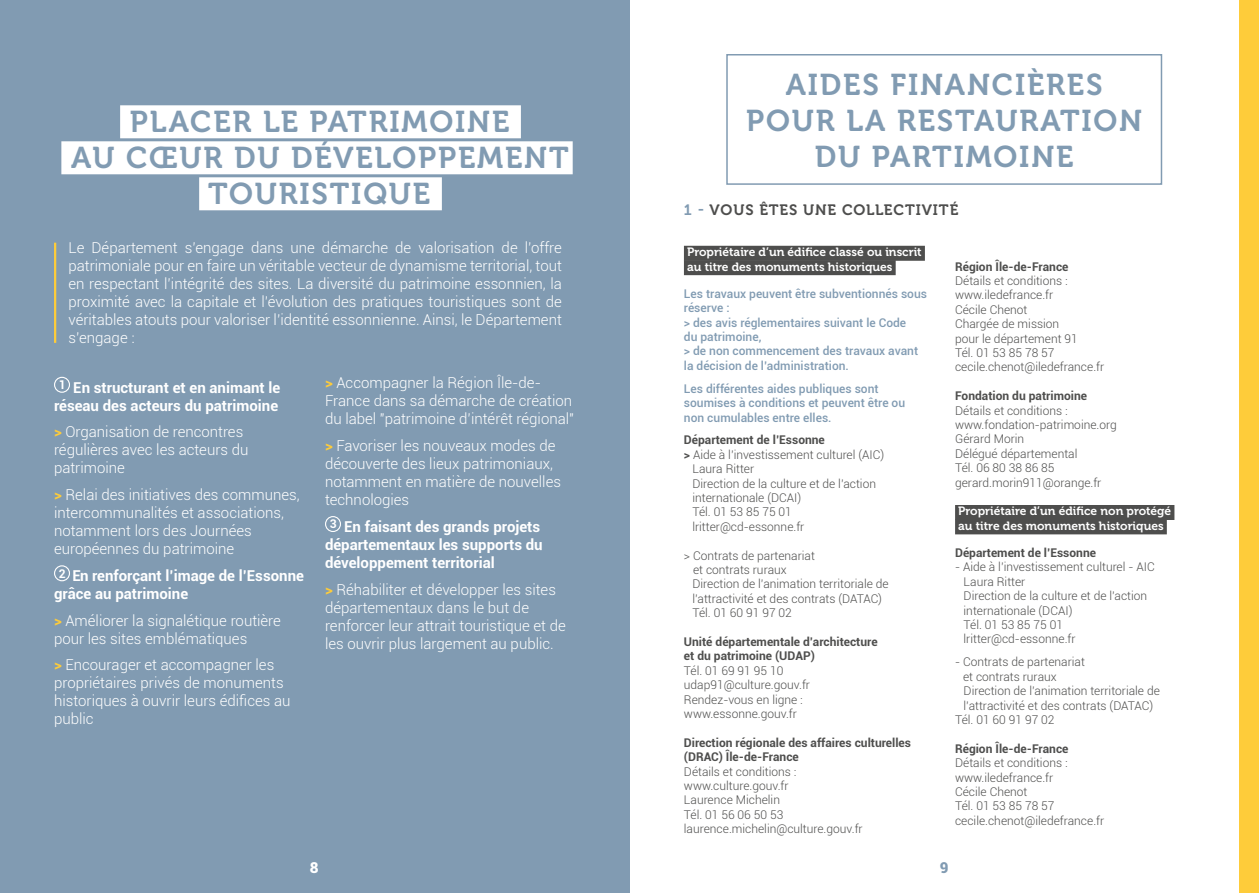
<style>
.page{position:relative;width:1259px;height:893px;background:#fff}
.page>*{position:absolute;margin:0;border:0;box-sizing:border-box;transform-origin:0 0}
.t1{font:30px/36px "Museo 700";letter-spacing:.06em;color:#819bb2;text-align:center}
.t2{font:300 15px/18px "Roboto";color:#fff}
.t3{font:700 15px/18px "Roboto";color:#fff}
.t4{font:15px "Museo 700";letter-spacing:.06em;color:#4e4e4d}
.t5{font:900 15px "Roboto";color:#819bb2}
.t6{font:900 15px "Roboto";color:#fff}
.t7{font:300 12px/14.4px "Roboto";color:#4e4e4d}
.t8{font:500 12px/14.4px "Roboto";color:#819bb2}
.t9{font:700 12px/14.4px "Roboto";color:#4e4e4d}
.t10{font:12px/14.4px "Museo 700";color:#fff}
.s1{font-weight:700;color:#fecc3a}
.s2{color:#819bb2}
.s3{font-weight:700}
</style>
<div class="page">
<div style="left:0;top:0;width:629px;height:893px;background:#819bb2"></div>
<hr style="left:54px;top:243px;width:2px;height:100px;background:#fecc3a">
<div style="left:54px;top:377px;width:16px;height:16px;border:1px solid #fff;border-radius:50%"></div>
<div style="left:54px;top:565px;width:16px;height:16px;border:1px solid #fff;border-radius:50%"></div>
<div style="left:325px;top:516px;width:16px;height:16px;border:1px solid #fff;border-radius:50%"></div>
<div style="left:120px;top:105px;width:401px;height:33px;background:#fff"></div>
<div style="left:61px;top:141px;width:512px;height:33px;background:#fff"></div>
<div style="left:199px;top:177px;width:243px;height:33px;background:#fff"></div>
<div style="left:684px;top:246px;width:241px;height:15px;background:#4e4e4d"></div>
<div style="left:684px;top:260px;width:211px;height:15px;background:#4e4e4d"></div>
<div style="left:955px;top:505px;width:219px;height:15px;background:#4e4e4d"></div>
<div style="left:955px;top:519px;width:211px;height:15px;background:#4e4e4d"></div>
<div style="left:726px;top:54px;width:436px;height:131px;border:2px solid #819bb2"></div>
<div style="left:1239px;top:0;width:20px;height:893px;background:#fecc3a"></div>
<h1 class="t1" style="left:71px;top:104px;width:499px">PLACER LE PATRIMOINE<br>AU CŒUR DU DÉVELOPPEMENT<br>TOURISTIQUE</h1>
<p class="t2" style="left:68px;top:238px;width:495px;text-align:justify">Le Département s’engage dans une démarche de valorisation de l’offre patrimoniale pour en faire un véritable vecteur de dynamisme territorial, tout en respectant l’intégrité des sites. La diversité du patrimoine essonnien, la proximité avec la capitale et l’évolution des pratiques touristiques sont de véritables atouts pour valoriser l’identité essonnienne. Ainsi, le Département s’engage :</p>
<p class="t3" style="left:54px;top:378px;width:228px;text-align:center"><sup>1</sup> En structurant et en animant le réseau des acteurs du patrimoine</p>
<p class="t2" style="left:54px;top:422px;width:196px"><span class="s1">&gt;</span> Organisation de rencontres régulières avec les acteurs du patrimoine</p>
<p class="t2" style="left:54px;top:485px;width:247px"><span class="s1">&gt;</span> Relai des initiatives des communes, intercommunalités et associations, notamment lors des Journées européennes du patrimoine</p>
<p class="t3" style="left:54px;top:566px;width:251px;text-indent:5px"><sup>2</sup> En renforçant l’image de l’Essonne grâce au patrimoine</p>
<p class="t2" style="left:54px;top:611px;width:228px"><span class="s1">&gt;</span> Améliorer la signalétique routière pour les sites emblématiques</p>
<p class="t2" style="left:54px;top:655px;width:238px"><span class="s1">&gt;</span> Encourager et accompagner les propriétaires privés de monuments historiques à ouvrir leurs édifices au public</p>
<p class="t2" style="left:325px;top:373px;width:250px"><span class="s1">&gt;</span> Accompagner la Région Île-de-<br>France dans sa démarche de création du label "patrimoine d’intérêt régional"</p>
<p class="t2" style="left:325px;top:436px;width:237px"><span class="s1">&gt;</span> Favoriser les nouveaux modes de découverte des lieux patrimoniaux, notamment en matière de nouvelles technologies</p>
<p class="t3" style="left:325px;top:517px;width:219px;text-indent:5px"><sup>3</sup> En faisant des grands projets départementaux les supports du développement territorial</p>
<p class="t2" style="left:325px;top:580px;width:242px"><span class="s1">&gt;</span> Réhabiliter et développer les sites départementaux dans le but de renforcer leur attrait touristique et de les ouvrir plus largement au public.</p>
<p class="t6" style="left:310px;top:857px;width:10px">8</p>
<h1 class="t1" style="left:746px;top:67px;width:397px">AIDES FINANCIÈRES<br>POUR LA RESTAURATION<br>DU PARTIMOINE</h1>
<p class="t4" style="left:684px;top:202px;width:276px"><span class="s2">1 -</span> VOUS ÊTES UNE COLLECTIVITÉ</p>
<p class="t10" style="left:687px;top:245px;width:236px">Propriétaire d’un édifice classé ou inscrit au titre des monuments historiques</p>
<p class="t8" style="left:684px;top:286px;width:245px">Les travaux peuvent être subventionnés sous réserve :<br>&gt; des avis réglementaires suivant le Code<br>du patrimoine,<br>&gt; de non commencement des travaux avant la décision de l’administration.</p>
<p class="t8" style="left:684px;top:381px;width:223px">Les différentes aides publiques sont soumises à conditions et peuvent être ou non cumulables entre elles.</p>
<p class="t9" style="left:684px;top:432px;width:142px">Département de l’Essonne</p>
<p class="t7" style="left:684px;top:447px;width:202px"><span class="s3">&gt;</span> Aide à l’investissement culturel (AIC)</p>
<p class="t7" style="left:692px;top:461px;width:63px">Laura Ritter</p>
<p class="t7" style="left:692px;top:476px;width:185px">Direction de la culture et de l’action</p>
<p class="t7" style="left:692px;top:490px;width:110px">internationale (DCAI)</p>
<p class="t7" style="left:692px;top:505px;width:101px">Tél. 01 53 85 75 01</p>
<p class="t7" style="left:692px;top:519px;width:113px">lritter@cd-essonne.fr</p>
<p class="t7" style="left:692px;top:548px;width:198px;text-indent:-8px">&gt; Contrats de partenariat<br>et contrats ruraux<br>Direction de l’animation territoriale de l’attractivité et des contrats (DATAC)<br>Tél. 01 60 91 97 02</p>
<p class="t9" style="left:684px;top:634px;width:195px">Unité départementale d’architecture et du patrimoine (UDAP)</p>
<p class="t7" style="left:684px;top:663px;width:127px">Tél. 01 69 91 95 10 udap91@culture.gouv.fr<br>Rendez-vous en ligne : www.essonne.gouv.fr</p>
<p class="t9" style="left:684px;top:735px;width:229px">Direction régionale des affaires culturelles (DRAC) Île-de-France</p>
<p class="t7" style="left:684px;top:764px;width:180px">Détails et conditions : www.culture.gouv.fr<br>Laurence Michelin<br>Tél. 01 56 06 50 53 laurence.michelin@culture.gouv.fr</p>
<p class="t9" style="left:955px;top:259px;width:115px">Région Île-de-France</p>
<p class="t7" style="left:955px;top:273px;width:151px">Détails et conditions : www.iledefrance.fr<br>Cécile Chenot<br>Chargée de mission<br>pour le département 91<br>Tél. 01 53 85 78 57 cecile.chenot@iledefrance.fr</p>
<p class="t9" style="left:955px;top:388px;width:133px">Fondation du patrimoine</p>
<p class="t7" style="left:955px;top:403px;width:163px">Détails et conditions : www.fondation-patrimoine.org<br>Gérard Morin<br>Délégué départemental<br>Tél. 06 80 38 86 85 gerard.morin911@orange.fr</p>
<p class="t10" style="left:958px;top:504px;width:214px">Propriétaire d’un édifice non protégé au titre des monuments historiques</p>
<p class="t9" style="left:955px;top:545px;width:142px">Département de l’Essonne</p>
<p class="t7" style="left:963px;top:560px;width:193px;text-indent:-9px">- Aide à l’investissement culturel - AIC<br>Laura Ritter<br>Direction de la culture et de l’action internationale (DCAI)<br>Tél. 01 53 85 75 01 lritter@cd-essonne.fr</p>
<p class="t7" style="left:955px;top:654px;width:131px">- Contrats de partenariat</p>
<p class="t7" style="left:963px;top:669px;width:95px">et contrats ruraux</p>
<p class="t7" style="left:963px;top:683px;width:198px">Direction de l’animation territoriale de</p>
<p class="t7" style="left:963px;top:698px;width:191px">l’attractivité et des contrats (DATAC)</p>
<p class="t7" style="left:955px;top:712px;width:101px">Tél. 01 60 91 97 02</p>
<p class="t9" style="left:955px;top:741px;width:115px">Région Île-de-France</p>
<p class="t7" style="left:955px;top:755px;width:151px">Détails et conditions : www.iledefrance.fr<br>Cécile Chenot<br>Tél. 01 53 85 78 57 cecile.chenot@iledefrance.fr</p>
<p class="t5" style="left:940px;top:857px;width:10px">9</p>
</div>
